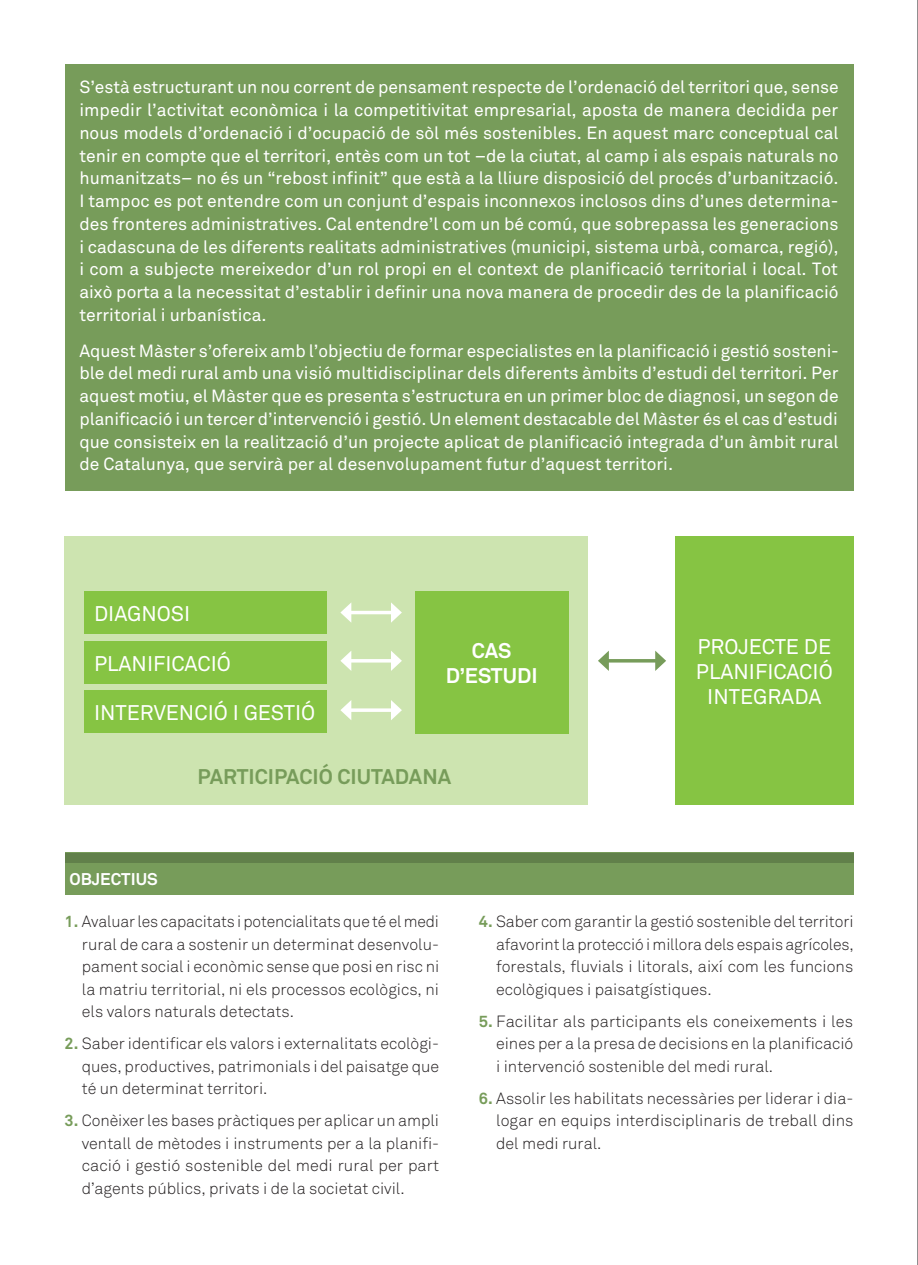
<style>
.page{position:relative;width:918px;height:1265px;background:#fff}
.page>*{position:absolute;margin:0;border:0;box-sizing:border-box;transform-origin:0 0}
.t1{font:21px/25.2px "Akkurat";color:#fff;text-align:center}
.t2{font:700 21px "Akkurat";color:#779c5a}
.t3{font:700 21px/25.2px "Akkurat";letter-spacing:-.005em;color:#fff;text-align:center}
.t4{font:17.5px/22.8px "Akkurat";color:#fff;text-align:justify}
.t5{font:700 16.8px "Akkurat";color:#fff}
.t6{font:300 16.1px/22.4px "Akkurat";color:#231f20;text-align:justify}
.s1{font-weight:700;color:#779c5a}
</style>
<div class="page">
<div style="left:64px;top:853px;width:789px;height:42px;background:#779c5a"></div>
<div style="left:64px;top:853px;width:789px;height:10px;background:#61804a"></div>
<div style="left:64px;top:64px;width:789px;height:427px;background:#779c5a"></div>
<hr style="left:917px;top:0;width:1px;height:1265px;background:#231f20">
<div style="left:64px;top:536px;width:524px;height:269px;background:#cde4b0"></div>
<div style="left:84px;top:591px;width:243px;height:43px;background:#86c443"></div>
<div style="left:415px;top:591px;width:153px;height:142px;background:#86c443"></div>
<div style="left:675px;top:536px;width:178px;height:269px;background:#86c443"></div>
<div style="left:84px;top:641px;width:243px;height:43px;background:#86c443"></div>
<div style="left:84px;top:690px;width:243px;height:43px;background:#86c443"></div>
<hr style="left:348px;top:611px;width:46px;height:3px;background:#fff">
<svg style="left:340px;top:603px;width:11px;height:19px"></svg>
<svg style="left:391px;top:602px;width:11px;height:21px"></svg>
<svg style="left:351px;top:659px;width:40px;height:4px"></svg>
<svg style="left:340px;top:651px;width:11px;height:20px"></svg>
<svg style="left:391px;top:651px;width:11px;height:20px"></svg>
<svg style="left:609px;top:659px;width:46px;height:4px"></svg>
<svg style="left:598px;top:651px;width:11px;height:20px"></svg>
<svg style="left:655px;top:651px;width:11px;height:20px"></svg>
<svg style="left:351px;top:708px;width:40px;height:4px"></svg>
<svg style="left:340px;top:700px;width:11px;height:20px"></svg>
<svg style="left:391px;top:700px;width:11px;height:20px"></svg>
<p class="t4" style="left:79px;top:76px;width:761px">S’està estructurant un nou corrent de pensament respecte de l’ordenació del territori que, sense impedir l’activitat econòmica i la competitivitat empresarial, aposta de manera decidida per nous models d’ordenació i d’ocupació de sòl més sostenibles. En aquest marc conceptual cal tenir en compte que el territori, entès com un tot –de la ciutat, al camp i als espais naturals no humanitzats– no és un “rebost infinit” que està a la lliure disposició del procés d’urbanització.<br>I tampoc es pot entendre com un conjunt d’espais inconnexos inclosos dins d’unes determina&shy;des fronteres administratives. Cal entendre’l com un bé comú, que sobrepassa les generacions i cadascuna de les diferents realitats administratives (municipi, sistema urbà, comarca, regió), i com a subjecte mereixedor d’un rol propi en el context de planificació territorial i local. Tot això porta a la necessitat d’establir i definir una nova manera de procedir des de la planificació territorial i urbanística.</p>
<p class="t4" style="left:79px;top:339px;width:761px">Aquest Màster s’ofereix amb l’objectiu de formar especialistes en la planificació i gestió sosteni&shy;ble del medi rural amb una visió multidisciplinar dels diferents àmbits d’estudi del territori. Per aquest motiu, el Màster que es presenta s’estructura en un primer bloc de diagnosi, un segon de planificació i un tercer d’intervenció i gestió. Un element destacable del Màster és el cas d’estudi que consisteix en la realització d’un projecte aplicat de planificació integrada d’un àmbit rural de Catalunya, que servirà per al desenvolupament futur d’aquest territori.</p>
<p class="t1" style="left:94px;top:601px;width:98px">DIAGNOSI</p>
<p class="t1" style="left:94px;top:650px;width:138px">PLANIFICACIÓ</p>
<p class="t1" style="left:94px;top:700px;width:223px">INTERVENCIÓ I GESTIÓ</p>
<p class="t3" style="left:446px;top:638px;width:93px">CAS<br>D’ESTUDI</p>
<p class="t2" style="left:198px;top:764px;width:255px">PARTICIPACIÓ CIUTADANA</p>
<p class="t1" style="left:696px;top:633px;width:138px">PROJECTE DE<br>PLANIFICACIÓ<br>INTEGRADA</p>
<p class="t5" style="left:69px;top:868px;width:90px">OBJECTIUS</p>
<p class="t6" style="left:82px;top:910px;width:359px;text-indent:-17px"><span class="s1">1.</span> Avaluar les capacitats i potencialitats que té el medi rural de cara a sostenir un determinat desenvolu&shy;pament social i econòmic sense que posi en risc ni la matriu territorial, ni els processos ecològics, ni els valors naturals detectats.</p>
<p class="t6" style="left:82px;top:1032px;width:359px;text-indent:-17px"><span class="s1">2.</span> Saber identificar els valors i externalitats ecològi&shy;ques, productives, patrimonials i del paisatge que té un determinat territori.</p>
<p class="t6" style="left:82px;top:1109px;width:359px;text-indent:-17px"><span class="s1">3.</span> Conèixer les bases pràctiques per aplicar un ampli ventall de mètodes i instruments per a la planifi&shy;cació i gestió sostenible del medi rural per part d’agents públics, privats i de la societat civil.</p>
<p class="t6" style="left:496px;top:910px;width:359px;text-indent:-17px"><span class="s1">4.</span> Saber com garantir la gestió sostenible del territori afavorint la protecció i millora dels espais agrícoles, forestals, fluvials i litorals, així com les funcions ecològiques i paisatgístiques.</p>
<p class="t6" style="left:496px;top:1010px;width:359px;text-indent:-17px"><span class="s1">5.</span> Facilitar als participants els coneixements i les eines per a la presa de decisions en la planificació i intervenció sostenible del medi rural.</p>
<p class="t6" style="left:496px;top:1087px;width:359px;text-indent:-17px"><span class="s1">6.</span> Assolir les habilitats necessàries per liderar i dia&shy;logar en equips interdisciplinaris de treball dins del medi rural.</p>
</div>
